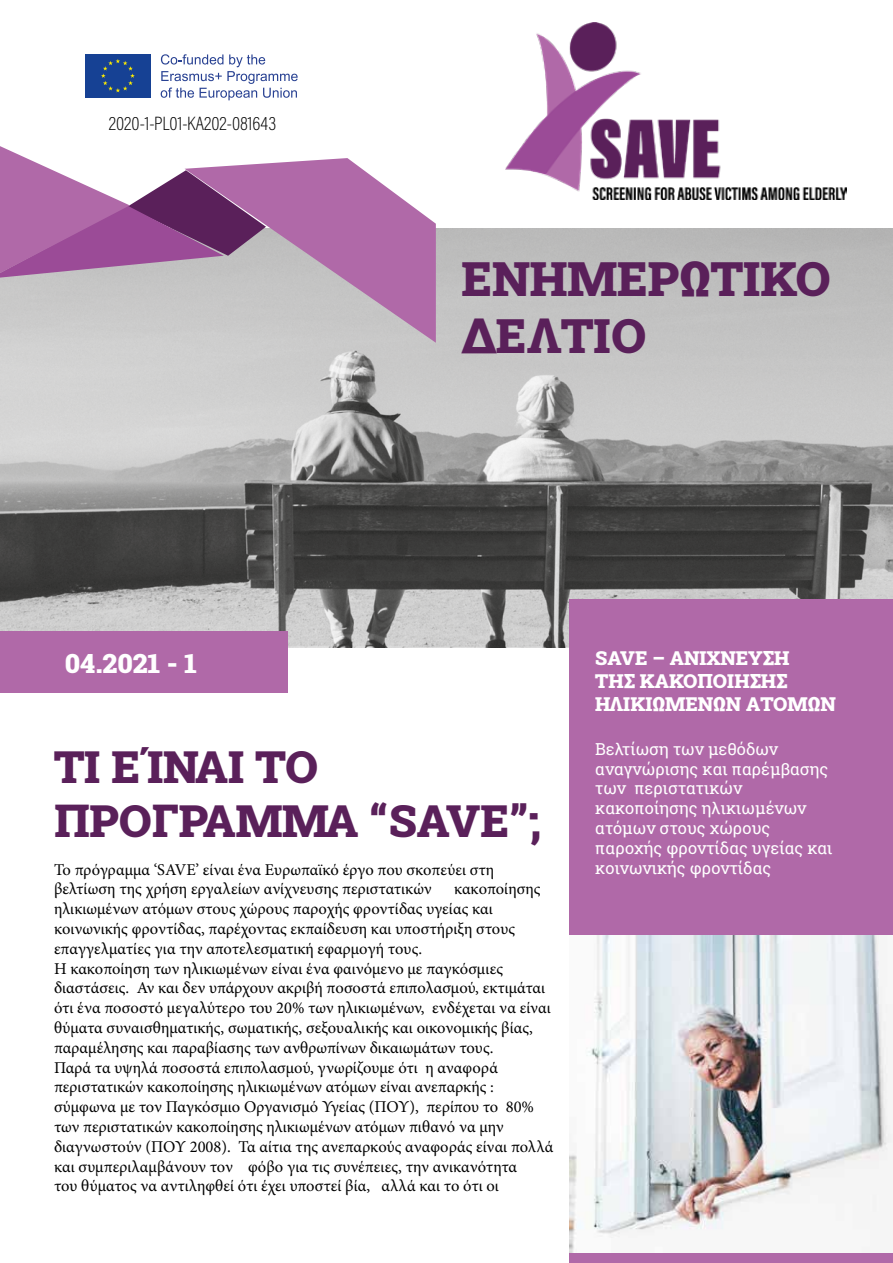
<style>
.page{position:relative;width:893px;height:1263px;background:#fff}
.page>*{position:absolute;margin:0;border:0;box-sizing:border-box;transform-origin:0 0}
.t1{font:48px/57.6px "Roboto Slab";color:#5a205a}
.t2{font:45px/54px "Roboto Slab";color:#5a205a}
.t3{font:27px "Roboto Slab";color:#fff}
.t4{font:19.5px/23.4px "Roboto Slab";color:#fff}
.t5{font:19.5px "Acumin Variable Concept";color:#000}
.t6{font:16.5px/19.8px "Minion Pro";color:#000}
.t7{font:16.5px/19.8px "Roboto Slab";color:#fff}
</style>
<div class="page">
<img style="left:506px;top:23px;width:340px;height:177px">
<img style="left:0;top:229px;width:893px;height:418px">
<svg style="left:185px;top:158px;width:251px;height:185px;background:#c09cbb"></svg>
<svg style="left:0;top:146px;width:266px;height:132px"></svg>
<div style="left:85px;top:54px;width:66px;height:44px;background:#164194"></div>
<svg style="left:101px;top:59px;width:34px;height:33px"></svg>
<svg style="left:161px;top:54px;width:137px;height:46px"></svg>
<div style="left:0;top:631px;width:287px;height:62px;background:#b069a8"></div>
<div style="left:570px;top:600px;width:323px;height:663px;background:#b069a8"></div>
<img style="left:570px;top:935px;width:323px;height:317px">
<p class="t5" style="left:109px;top:110px;width:169px">2020-1-PL01-KA202-081643</p>
<h1 class="t1" style="left:461px;top:248px;width:371px">ΕΝΗΜΕΡΩΤΙΚΟ<br>ΔΕΛΤΙΟ</h1>
<h3 class="t3" style="left:65px;top:644px;width:133px">04.2021 - 1</h3>
<h2 class="t2" style="left:54px;top:738px;width:487px">ΤΙ ΕΊΝΑΙ ΤΟ<br>ΠΡΟΓΡΑΜΜΑ “SAVE”;</h2>
<p class="t6" style="left:54px;top:859px;width:442px">To πρόγραμμα ‘SAVE’ είναι ένα Ευρωπαϊκό έργο που σκοπεύει στη βελτίωση της χρήση εργαλείων ανίχνευσης περιστατικών</p>
<p class="t6" style="left:54px;top:879px;width:501px;text-indent:400px">κακοποίησης ηλικιωμένων ατόμων στους χώρους παροχής φροντίδας υγείας και κοινωνικής φροντίδας, παρέχοντας εκπαίδευση και υποστήριξη στους επαγγελματίες για την αποτελεσματική εφαρμογή τους.<br>Η κακοποίηση των ηλικιωμένων είναι ένα φαινόμενο με παγκόσμιες διαστάσεις. Αν και δεν υπάρχουν ακριβή ποσοστά επιπολασμού, εκτιμάται ότι ένα ποσοστό μεγαλύτερο του 20% των ηλικιωμένων, ενδέχεται να είναι θύματα συναισθηματικής, σωματικής, σεξουαλικής και οικονομικής βίας, παραμέλησης και παραβίασης των ανθρωπίνων δικαιωμάτων τους.<br>Παρά τα υψηλά ποσοστά επιπολασμού, γνωρίζουμε ότι η αναφορά περιστατικών κακοποίησης ηλικιωμένων ατόμων είναι ανεπαρκής : σύμφωνα με τον Παγκόσμιο Οργανισμό Υγείας (ΠΟΥ), περίπου το 80% των περιστατικών κακοποίησης ηλικιωμένων ατόμων πιθανό να μην διαγνωστούν (ΠΟΥ 2008). Τα αίτια της ανεπαρκούς αναφοράς είναι πολλά και συμπεριλαμβάνουν τον φόβο για τις συνέπειες, την ανικανότητα<br>του θύματος να αντιληφθεί ότι έχει υποστεί βία, αλλά και το ότι οι</p>
<p class="t4" style="left:595px;top:645px;width:242px">SAVE – ΑΝΊΧΝΕΥΣΗ<br>ΤΗΣ ΚΑΚΟΠΟΊΗΣΗΣ<br>ΗΛΙΚΙΩΜΈΝΩΝ ΑΤΌΜΩΝ</p>
<p class="t7" style="left:595px;top:738px;width:239px">Βελτίωση των μεθόδων αναγνώρισης και παρέμβασης των περιστατικών κακοποίησης ηλικιωμένων ατόμων στους χώρους παροχής φροντίδας υγείας και κοινωνικής φροντίδας</p>
</div>
